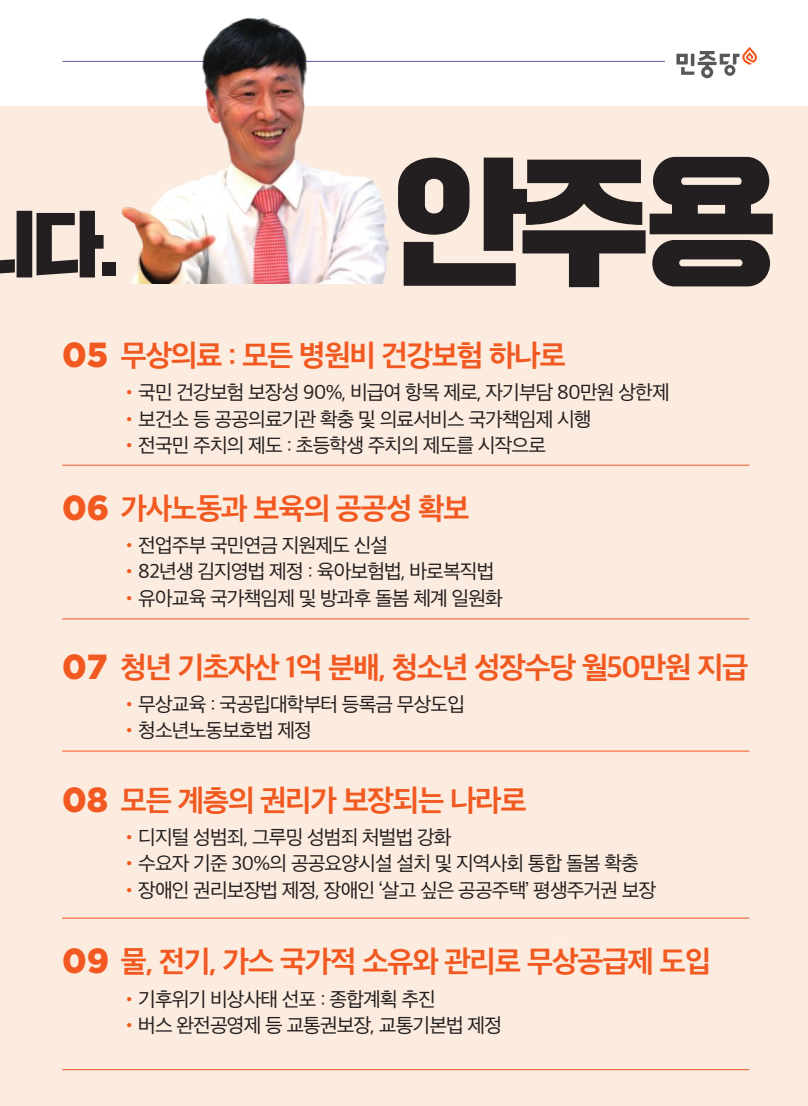
<style>
.page{position:relative;width:808px;height:1106px;background:#fff}
.page>*{position:absolute;margin:0;border:0;box-sizing:border-box;transform-origin:0 0}
.t1{font:71.7px "SD Gd Gothic";color:#231f20}
.t2{font:28.8px "SD Gothic Neoa g Bd";letter-spacing:-.045em;color:#f15921}
.t3{font:19.2px "SD Gothic Neoa d Rg";letter-spacing:-.045em;color:#231f20}
.s1{font-size:138px}
.s2{font-family:"Gotham";font-weight:900;font-size:34.8px}
.s3{color:#f15921}
</style>
<div class="page">
<div style="left:0;top:107px;width:808px;height:999px;background:#fcecdf"></div>
<hr style="left:62px;top:465px;width:687px;height:1px;background:#f15929">
<hr style="left:62px;top:618px;width:687px;height:1px;background:#f15929">
<hr style="left:62px;top:750px;width:687px;height:1px;background:#f15929">
<hr style="left:62px;top:917px;width:687px;height:1px;background:#f15929">
<hr style="left:62px;top:1069px;width:687px;height:1px;background:#f15929">
<hr style="left:63px;top:61px;width:602px;height:1px;background:#6850a1">
<svg style="left:676px;top:47px;width:81px;height:31px"></svg>
<img style="left:118px;top:18px;width:281px;height:265px">
<h1 class="t1" style="left:-34px;top:208px;width:813px">니다. <span class="s1">안주용</span></h1>
<h2 class="t2" style="left:62px;top:341px;width:505px"><span class="s2">05</span> 무상의료 : 모든 병원비 건강보험 하나로</h2>
<p class="t3" style="left:121px;top:383px;width:551px"><span class="s3">•</span>국민 건강보험 보장성 90%, 비급여 항목 제로, 자기부담 80만원 상한제</p>
<p class="t3" style="left:121px;top:409px;width:472px"><span class="s3">•</span>보건소 등 공공의료기관 확충 및 의료서비스 국가책임제 시행</p>
<p class="t3" style="left:121px;top:435px;width:427px"><span class="s3">•</span>전국민 주치의 제도 : 초등학생 주치의 제도를 시작으로</p>
<h2 class="t2" style="left:62px;top:494px;width:409px"><span class="s2">06</span> 가사노동과 보육의 공공성 확보</h2>
<p class="t3" style="left:121px;top:536px;width:269px"><span class="s3">•</span>전업주부 국민연금 지원제도 신설</p>
<p class="t3" style="left:121px;top:562px;width:375px"><span class="s3">•</span>82년생 김지영법 제정 : 육아보험법, 바로복직법</p>
<p class="t3" style="left:121px;top:588px;width:384px"><span class="s3">•</span>유아교육 국가책임제 및 방과후 돌봄 체계 일원화</p>
<h2 class="t2" style="left:62px;top:652px;width:688px"><span class="s2">07</span> 청년 기초자산 1억 분배, 청소년 성장수당 월50만원 지급</h2>
<p class="t3" style="left:121px;top:695px;width:346px"><span class="s3">•</span>무상교육 : 국공립대학부터 등록금 무상도입</p>
<p class="t3" style="left:121px;top:721px;width:193px"><span class="s3">•</span>청소년노동보호법 제정</p>
<h2 class="t2" style="left:62px;top:785px;width:466px"><span class="s2">08</span> 모든 계층의 권리가 보장되는 나라로</h2>
<p class="t3" style="left:121px;top:828px;width:333px"><span class="s3">•</span>디지털 성범죄, 그루밍 성범죄 처벌법 강화</p>
<p class="t3" style="left:121px;top:854px;width:520px"><span class="s3">•</span>수요자 기준 30%의 공공요양시설 설치 및 지역사회 통합 돌봄 확충</p>
<p class="t3" style="left:121px;top:880px;width:537px"><span class="s3">•</span>장애인 권리보장법 제정, 장애인 ‘살고 싶은 공공주택’ 평생주거권 보장</p>
<h2 class="t2" style="left:62px;top:947px;width:651px"><span class="s2">09</span> 물, 전기, 가스 국가적 소유와 관리로 무상공급제 도입</h2>
<p class="t3" style="left:121px;top:989px;width:317px"><span class="s3">•</span>기후위기 비상사태 선포 : 종합계획 추진</p>
<p class="t3" style="left:121px;top:1015px;width:383px"><span class="s3">•</span>버스 완전공영제 등 교통권보장, 교통기본법 제정</p>
</div>
